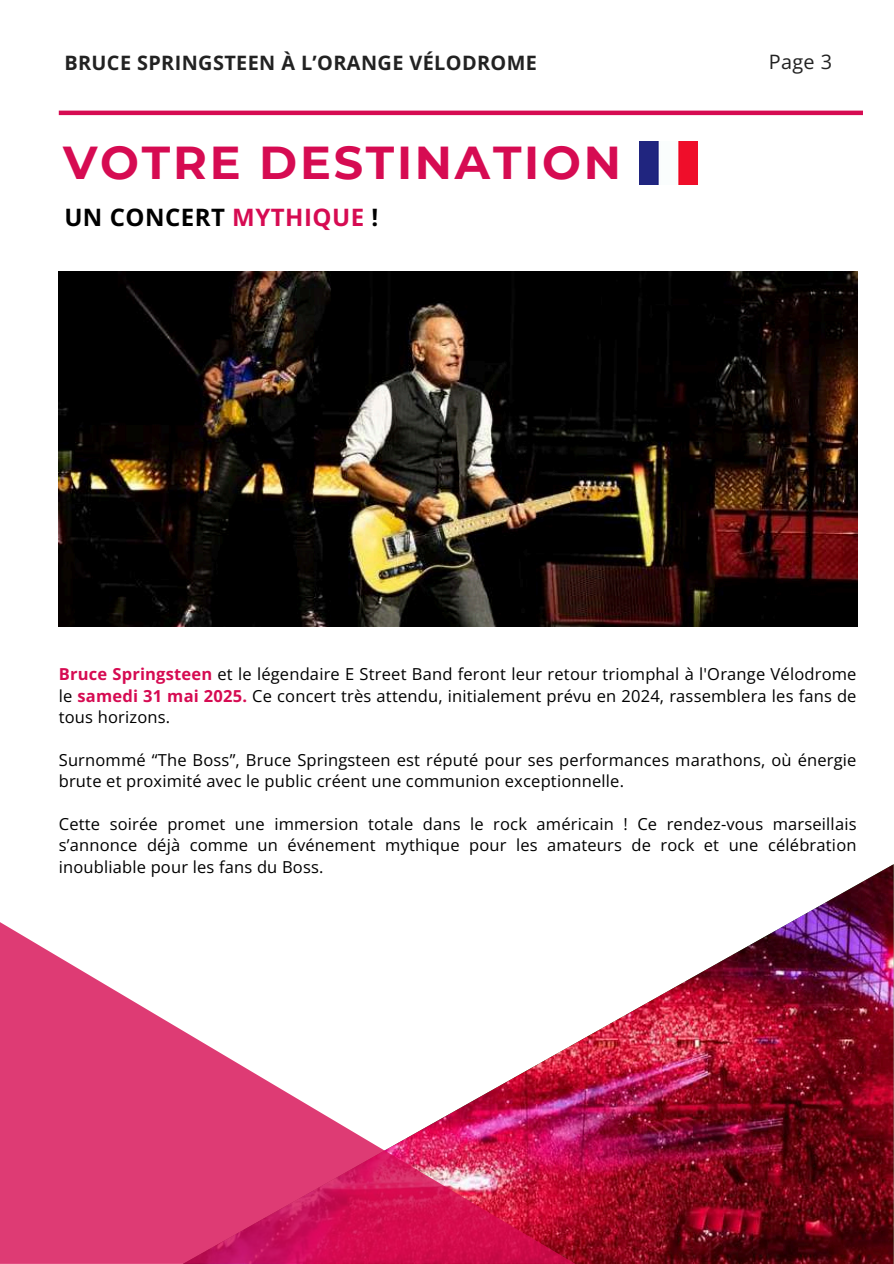
<style>
.page{position:relative;width:894px;height:1264px;background:#fff}
.page>*{position:absolute;margin:0;border:0;box-sizing:border-box;transform-origin:0 0}
.t1{font:700 46.05px "Montserrat";letter-spacing:.06em;color:#d60b52}
.t2{font:700 24px "Open Sans";letter-spacing:.02em;color:#000}
.t3{font:700 19.8px "Open Sans";letter-spacing:.02em;color:#222}
.t4{font:19.8px "Open Sans";color:#222}
.t5{font:16.5px/21.3px "Open Sans";letter-spacing:.01em;color:#000;text-align:justify}
.s1{color:#d60b52}
.s2{font-weight:700;color:#d60b52}
</style>
<div class="page">
<img style="left:59px;top:272px;width:797px;height:354px">
<img style="left:575px;top:864px;width:318px;height:399px">
<svg style="left:0;top:922px;width:575px;height:341px"></svg>
<hr style="left:59px;top:111px;width:803px;height:4px;background:#d60b52">
<img style="left:639px;top:142px;width:58px;height:42px">
<p class="t3" style="left:64px;top:48px;width:474px">BRUCE SPRINGSTEEN À L’ORANGE VÉLODROME</p>
<p class="t4" style="left:768px;top:48px;width:65px">Page 3</p>
<h1 class="t1" style="left:63px;top:134px;width:559px">VOTRE DESTINATION</h1>
<h2 class="t2" style="left:64px;top:201px;width:315px">UN CONCERT <span class="s1">MYTHIQUE</span> !</h2>
<p class="t5" style="left:59px;top:663px;width:799px"><span class="s2">Bruce Springsteen</span> et le légendaire E Street Band feront leur retour triomphal à l'Orange Vélodrome le <span class="s2">samedi 31 mai 2025.</span> Ce concert très attendu, initialement prévu en 2024, rassemblera les fans de tous horizons.</p>
<p class="t5" style="left:59px;top:748px;width:799px">Surnommé “The Boss”, Bruce Springsteen est réputé pour ses performances marathons, où énergie brute et proximité avec le public créent une communion exceptionnelle.</p>
<p class="t5" style="left:59px;top:813px;width:799px">Cette soirée promet une immersion totale dans le rock américain ! Ce rendez-vous marseillais s’annonce déjà comme un événement mythique pour les amateurs de rock et une célébration inoubliable pour les fans du Boss.</p>
</div>
